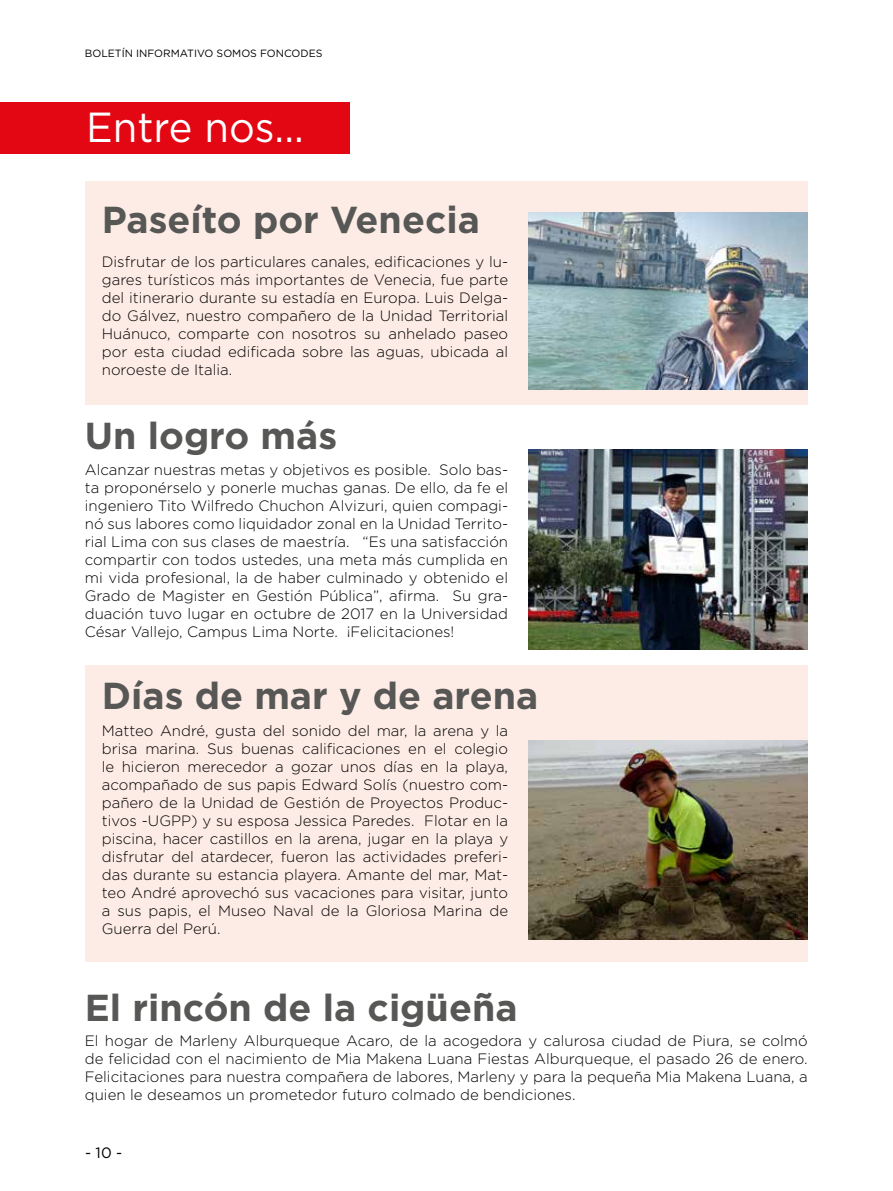
<style>
.page{position:relative;width:893px;height:1191px;background:#fff}
.page>*{position:absolute;margin:0;border:0;box-sizing:border-box;transform-origin:0 0}
.t1{font:42px "Gotham";color:#fff;scale:.95 1}
.t2{font:700 37.5px "Gotham";color:#575756}
.t3{font:300 15px/18px "Gotham";color:#000;text-align:justify}
.t4{font:15px "Gotham";color:#000}
.t5{font:10.5px "Gotham";color:#000}
</style>
<div class="page">
<div style="left:85px;top:665px;width:723px;height:296px;background:#fdece5"></div>
<div style="left:85px;top:182px;width:723px;height:223px;background:#fdece5"></div>
<img style="left:528px;top:212px;width:280px;height:177px">
<img style="left:528px;top:450px;width:280px;height:199px">
<img style="left:528px;top:740px;width:280px;height:200px">
<div style="left:0;top:102px;width:350px;height:51px;background:#e30613"></div>
<p class="t5" style="left:85px;top:46px;width:239px">BOLETÍN INFORMATIVO SOMOS FONCODES</p>
<h1 class="t1" style="left:86px;top:100px;width:231px">Entre nos...</h1>
<h2 class="t2" style="left:102px;top:195px;width:380px">Paseíto por Venecia</h2>
<p class="t3" style="left:102px;top:252px;width:408px">Disfrutar de los particulares canales, edificaciones y lu&shy;gares turísticos más importantes de Venecia, fue parte del itinerario durante su estadía en Europa. Luis Delga&shy;do Gálvez, nuestro compañero de la Unidad Territorial Huánuco, comparte con nosotros su anhelado paseo por esta ciudad edificada sobre las aguas, ubicada al noroeste de Italia.</p>
<h2 class="t2" style="left:85px;top:411px;width:254px">Un logro más</h2>
<p class="t3" style="left:85px;top:460px;width:425px">Alcanzar nuestras metas y objetivos es posible. Solo bas&shy;ta proponérselo y ponerle muchas ganas. De ello, da fe el ingeniero Tito Wilfredo Chuchon Alvizuri, quien compagi&shy;nó sus labores como liquidador zonal en la Unidad Territo&shy;rial Lima con sus clases de maestría. “Es una satisfacción compartir con todos ustedes, una meta más cumplida en mi vida profesional, la de haber culminado y obtenido el Grado de Magister en Gestión Pública”, afirma. Su gra&shy;duación tuvo lugar en octubre de 2017 en la Universidad César Vallejo, Campus Lima Norte. ¡Felicitaciones!</p>
<h2 class="t2" style="left:102px;top:671px;width:438px">Días de mar y de arena</h2>
<p class="t3" style="left:102px;top:721px;width:408px">Matteo André, gusta del sonido del mar, la arena y la brisa marina. Sus buenas calificaciones en el colegio le hicieron merecedor a gozar unos días en la playa, acompañado de sus papis Edward Solís (nuestro com&shy;pañero de la Unidad de Gestión de Proyectos Produc&shy;tivos -UGPP) y su esposa Jessica Paredes. Flotar en la piscina, hacer castillos en la arena, jugar en la playa y disfrutar del atardecer, fueron las actividades preferi&shy;das durante su estancia playera. Amante del mar, Mat&shy;teo André aprovechó sus vacaciones para visitar, junto a sus papis, el Museo Naval de la Gloriosa Marina de Guerra del Perú.</p>
<h2 class="t2" style="left:85px;top:982px;width:434px">El rincón de la cigüeña</h2>
<p class="t3" style="left:85px;top:1031px;width:724px">El hogar de Marleny Alburqueque Acaro, de la acogedora y calurosa ciudad de Piura, se colmó de felicidad con el nacimiento de Mia Makena Luana Fiestas Alburqueque, el pasado 26 de enero.<br>Felicitaciones para nuestra compañera de labores, Marleny y para la pequeña Mia Makena Luana, a quien le deseamos un prometedor futuro colmado de bendiciones.</p>
<p class="t4" style="left:85px;top:1143px;width:39px">- 10 -</p>
</div>
